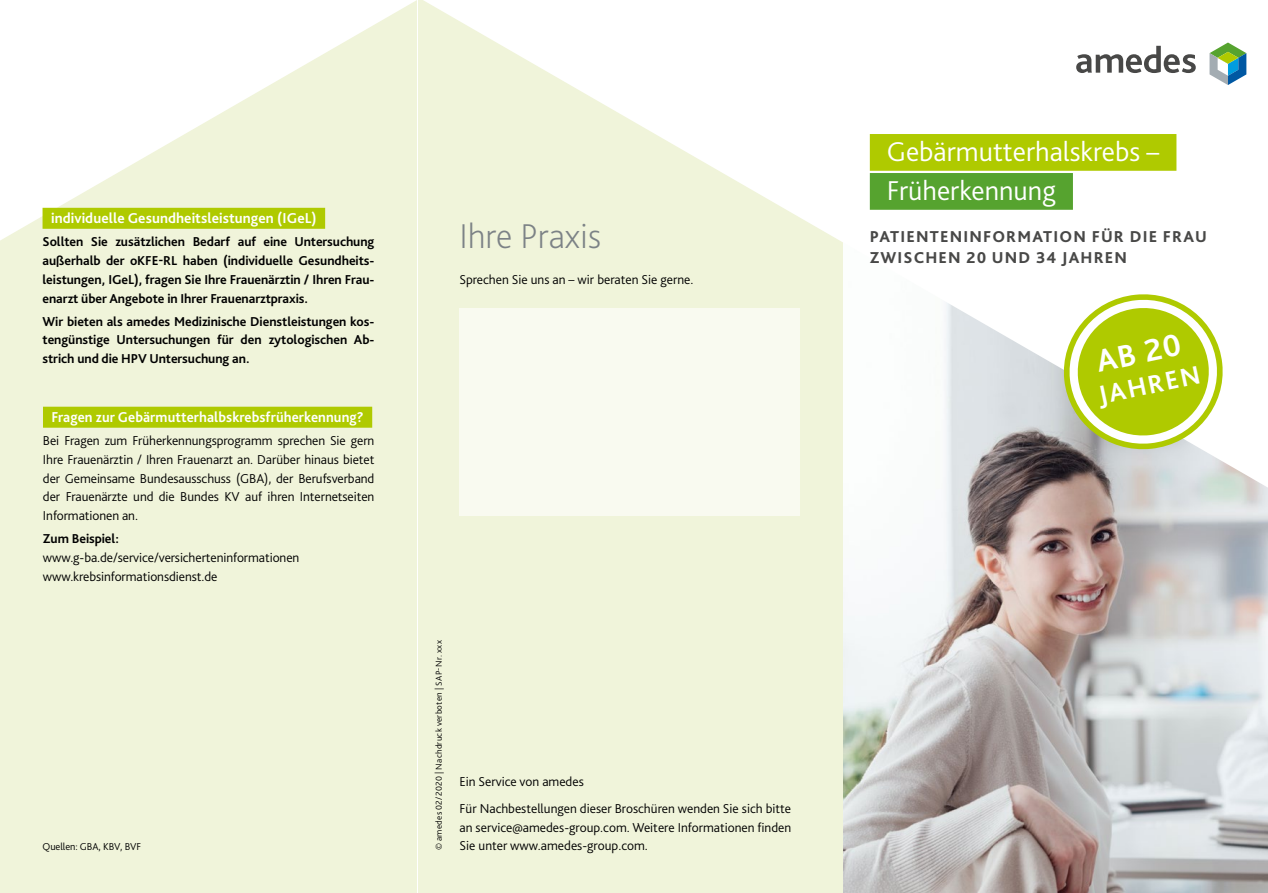
<style>
.page{position:relative;width:1268px;height:893px;background:#fff}
.page>*{position:absolute;margin:0;border:0;box-sizing:border-box;transform-origin:0 0}
.t1{font:200 36px "Bliss Pro";color:#7c8286}
.t2{font:700 32.55px "Bliss Pro";color:#fff}
.t3{font:300 28.5px/39px "Bliss Pro";color:#fff}
.t4{font:700 26.85px "Bliss Pro";color:#fff}
.t5{font:800 16.5px/21px "Bliss Pro";letter-spacing:.07em;color:#484847}
.t6{font:700 15px "Bliss Pro";letter-spacing:.005em;color:#fff;scale:.96 1}
.t7{font:700 15px "Bliss Pro";letter-spacing:.005em;color:#fff}
.t8{font:300 13.5px/18.8px "Bliss Pro";color:#000}
.t9{font:700 13.5px/18.8px "Bliss Pro";letter-spacing:-.005em;color:#000;text-align:justify}
.t10{font:300 10.5px "Bliss Pro";letter-spacing:-.005em;color:#000}
.t11{font:300 9px "Bliss Pro";letter-spacing:.035em;color:#000}
</style>
<div class="page">
<div style="left:0;top:0;width:417px;height:893px;background:#f0f4da"></div>
<img style="left:842px;top:488px;width:425px;height:405px">
<div style="left:417px;top:0;width:425px;height:893px;background:#f0f4da"></div>
<svg style="left:439px;top:0;width:828px;height:488px"></svg>
<div style="left:459px;top:308px;width:340px;height:208px;background:#f9faf0"></div>
<div style="left:869px;top:134px;width:307px;height:37px;background:#afca00"></div>
<div style="left:869px;top:173px;width:203px;height:37px;background:#56a32f"></div>
<svg style="left:1075px;top:46px;width:120px;height:27px"></svg>
<svg style="left:1209px;top:43px;width:37px;height:42px"></svg>
<svg style="left:1059px;top:290px;width:167px;height:163px"></svg>
<svg style="left:0;top:0;width:439px;height:248px"></svg>
<div style="left:43px;top:407px;width:329px;height:21px;background:#afca00"></div>
<div style="left:43px;top:208px;width:282px;height:21px;background:#afca00"></div>
<p class="t7" style="left:51px;top:209px;width:267px">individuelle Gesundheitsleistungen (IGeL)</p>
<p class="t9" style="left:43px;top:232px;width:333px">Sollten Sie zusätzlichen Bedarf auf eine Untersuchung außerhalb der oKFE-RL haben (individuelle Gesundheits&shy;leistungen, IGeL), fragen Sie Ihre Frauenärztin / Ihren Frau&shy;enarzt über Angebote in Ihrer Frauenarztpraxis.</p>
<p class="t9" style="left:43px;top:312px;width:333px">Wir bieten als amedes Medizinische Dienstleistungen kos&shy;tengünstige Untersuchungen für den zytologischen Ab&shy;strich und die HPV Untersuchung an.</p>
<p class="t6" style="left:51px;top:408px;width:327px">Fragen zur Gebärmutterhalbskrebsfrüherkennung?</p>
<p class="t8" style="left:43px;top:431px;width:333px;text-align:justify">Bei Fragen zum Früherkennungsprogramm sprechen Sie gern Ihre Frauenärztin / Ihren Frauenarzt an. Darüber hinaus bietet der Gemeinsame Bundesausschuss (GBA), der Berufsverband der Frauenärzte und die Bundes KV auf ihren Internetseiten Informationen an.</p>
<p class="t9" style="left:43px;top:529px;width:77px">Zum Beispiel:</p>
<p class="t8" style="left:43px;top:548px;width:258px">www.g-ba.de/service/versicherteninformationen www.krebsinformationsdienst.de</p>
<p class="t10" style="left:43px;top:840px;width:100px">Quellen: GBA, KBV, BVF</p>
<h1 class="t1" style="left:459px;top:214px;width:143px">Ihre Praxis</h1>
<p class="t8" style="left:459px;top:270px;width:235px">Sprechen Sie uns an – wir beraten Sie gerne.</p>
<p class="t11" style="left:433px;top:850px;width:212px;rotate:-90deg">© amedes 02/2020 | Nachdruck verboten | SAP-Nr. xxx</p>
<p class="t8" style="left:459px;top:767px;width:333px;line-height:27.3px">Ein Service von amedes<br>Für Nachbestellungen dieser Broschüren wenden Sie sich bitte</p>
<p class="t8" style="left:459px;top:818px;width:333px">an service@amedes-group.com. Weitere Informationen finden</p>
<p class="t8" style="left:459px;top:837px;width:190px">Sie unter www.amedes-group.com.</p>
<h3 class="t3" style="left:886px;top:132px;width:274px">Gebärmutterhalskrebs –<br>Früherkennung</h3>
<p class="t5" style="left:869px;top:226px;width:338px">PATIENTENINFORMATION FÜR DIE FRAU<br>ZWISCHEN 20 UND 34 JAHREN</p>
<h2 class="t2" style="left:1092px;top:342px;width:88px;rotate:-12deg">AB 20</h2>
<h3 class="t4" style="left:1094px;top:379px;width:105px;rotate:-12deg">JAHREN</h3>
</div>
